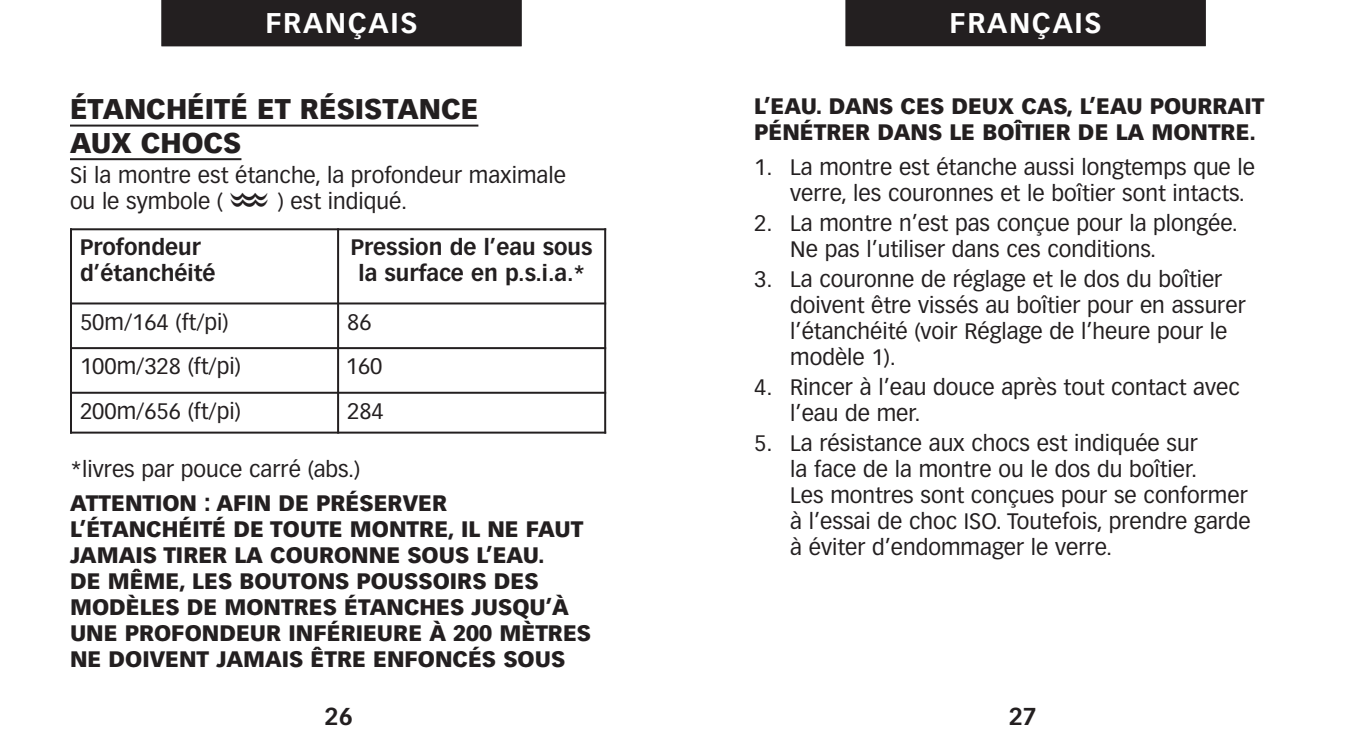
<style>
.page{position:relative;width:1362px;height:751px;background:#fff}
.page>*{position:absolute;margin:0;border:0;box-sizing:border-box;transform-origin:0 0}
.t1{font:900 28px/33.6px "Vectora LH";color:#231f20}
.t2{font:700 28px "Vectora LH";letter-spacing:.06em;color:#fff}
.t3{font:700 24px "Vectora LH";color:#231f20}
.t4{font:22px/26px "Vectora LH";color:#231f20}
.t5{font:900 22px/26px "Vectora LH";color:#231f20}
.t6{font:700 22px/26px "Vectora LH";color:#231f20}
.s1{font-family:"TMXPI"}
</style>
<div class="page">
<div style="left:161px;top:0;width:360px;height:46px;background:#231f20"></div>
<div style="left:845px;top:0;width:360px;height:46px;background:#231f20"></div>
<hr style="left:70px;top:125px;width:408px;height:2px;background:#231f20">
<hr style="left:70px;top:158px;width:171px;height:2px;background:#231f20">
<hr style="left:70px;top:228px;width:2px;height:206px;background:#231f20">
<hr style="left:337px;top:228px;width:2px;height:206px;background:#231f20">
<hr style="left:604px;top:228px;width:2px;height:206px;background:#231f20">
<hr style="left:70px;top:228px;width:536px;height:2px;background:#231f20">
<hr style="left:70px;top:302px;width:536px;height:2px;background:#231f20">
<hr style="left:70px;top:347px;width:536px;height:2px;background:#231f20">
<hr style="left:70px;top:392px;width:536px;height:2px;background:#231f20">
<hr style="left:70px;top:432px;width:536px;height:2px;background:#231f20">
<p class="t2" style="left:265px;top:11px;width:154px">FRANÇAIS</p>
<p class="t2" style="left:949px;top:11px;width:154px">FRANÇAIS</p>
<p class="t1" style="left:70px;top:94px;width:410px">ÉTANCHÉITÉ ET RÉSISTANCE<br>AUX CHOCS</p>
<p class="t4" style="left:70px;top:163px;width:497px">Si la montre est étanche, la profondeur maximale ou le symbole (<span class="s1">O</span>) est indiqué.</p>
<p class="t6" style="left:80px;top:236px;width:137px">Profondeur d’étanchéité</p>
<p class="t6" style="left:351px;top:236px;width:243px;text-align:center">Pression de l’eau sous la surface en p.s.i.a.*</p>
<p class="t4" style="left:80px;top:310px;width:150px">50m/164 (ft/pi)</p>
<p class="t4" style="left:347px;top:310px;width:26px">86</p>
<p class="t4" style="left:80px;top:355px;width:162px">100m/328 (ft/pi)</p>
<p class="t4" style="left:346px;top:355px;width:38px">160</p>
<p class="t4" style="left:80px;top:399px;width:162px">200m/656 (ft/pi)</p>
<p class="t4" style="left:347px;top:399px;width:38px">284</p>
<p class="t4" style="left:70px;top:457px;width:292px">*livres par pouce carré (abs.)</p>
<p class="t5" style="left:70px;top:491px;width:522px">ATTENTION : AFIN DE PRÉSERVER L’ÉTANCHÉITÉ DE TOUTE MONTRE, IL NE FAUT JAMAIS TIRER LA COURONNE SOUS L’EAU.<br>DE MÊME, LES BOUTONS POUSSOIRS DES MODÈLES DE MONTRES ÉTANCHES JUSQU’À UNE PROFONDEUR INFÉRIEURE À 200 MÈTRES NE DOIVENT JAMAIS ÊTRE ENFONCÉS SOUS</p>
<p class="t5" style="left:754px;top:95px;width:511px">L’EAU. DANS CES DEUX CAS, L’EAU POURRAIT<br>PÉNÉTRER DANS LE BOÎTIER DE LA MONTRE.</p>
<p class="t4" style="left:790px;top:155px;width:466px;text-indent:-36px">1. La montre est étanche aussi longtemps que le verre, les couronnes et le boîtier sont intacts.</p>
<p class="t4" style="left:790px;top:211px;width:449px;text-indent:-36px">2. La montre n’est pas conçue pour la plongée.<br>Ne pas l’utiliser dans ces conditions.</p>
<p class="t4" style="left:790px;top:267px;width:457px;text-indent:-36px">3. La couronne de réglage et le dos du boîtier doivent être vissés au boîtier pour en assurer l’étanchéité (voir Réglage de l’heure pour le modèle 1).</p>
<p class="t4" style="left:790px;top:375px;width:451px;text-indent:-36px">4. Rincer à l’eau douce après tout contact avec l’eau de mer.</p>
<p class="t4" style="left:790px;top:431px;width:462px;text-indent:-36px">5. La résistance aux chocs est indiquée sur<br>la face de la montre ou le dos du boîtier.<br>Les montres sont conçues pour se conformer à l’essai de choc ISO. Toutefois, prendre garde à éviter d’endommager le verre.</p>
<p class="t3" style="left:324px;top:706px;width:30px">26</p>
<p class="t3" style="left:1008px;top:706px;width:30px">27</p>
</div>
